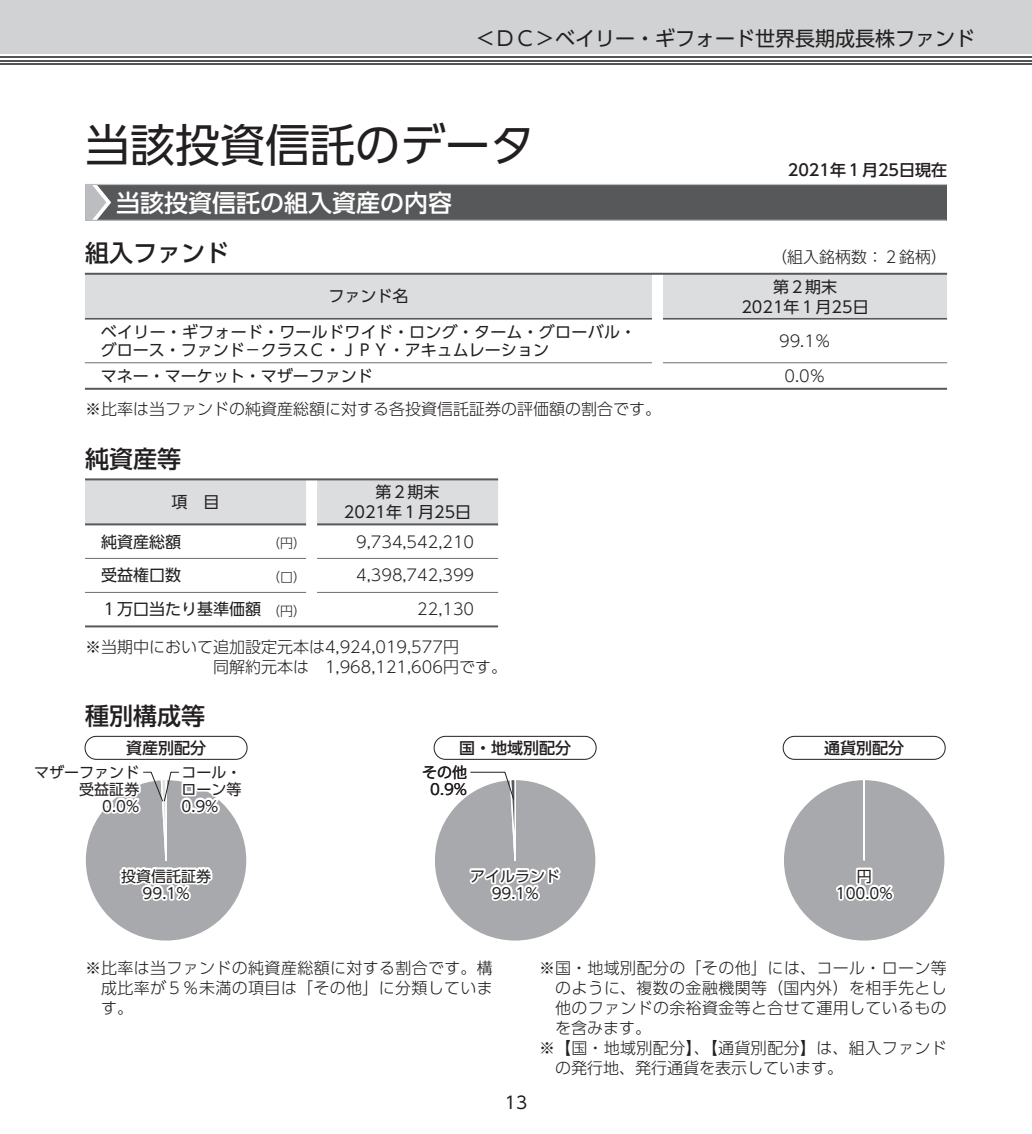
<style>
.page{position:relative;width:1032px;height:1134px;background:#fff}
.page>*{position:absolute;margin:0;border:0;box-sizing:border-box;transform-origin:0 0}
.t1{font:45px "UD Shin Go Pro Regular 90 msp RKSJ H";color:#231f20}
.t2{font:24px "UD Shin Go Pro Medium 90 msp RKSJ H";color:#231f20}
.t3{font:24px "UD Shin Go Pro Medium 90 msp RKSJ H";color:#fff}
.t4{font:20px "UD Shin Go Pro Regular 90 msp RKSJ H";color:#231f20}
.t5{font:17px "UD Shin Go Pro Regular 90 msp RKSJ H";color:#231f20}
.t6{font:16px/20px "UD Shin Go Pro Light 90 msp RKSJ H";color:#231f20;text-align:justify}
.t7{font:16px/20px "UD Shin Go Pro Regular 90 msp RKSJ H";color:#231f20;text-align:center}
.t8{font:16px "UD Shin Go Pro Light 90 msp RKSJ H";letter-spacing:.025em;color:#231f20}
.t9{font:16px "UD Shin Go Pro Medium 90 msp RKSJ H";color:#231f20}
.t10{font:16px "UD Shin Go Pro Light 90 msp RKSJ H";letter-spacing:.02em;color:#231f20}
.t11{font:15px/17px "UD Shin Go Pro Regular 90 msp RKSJ H";color:#231f20;text-align:center}
.t12{font:13px "UD Shin Go Pro Light 90 msp RKSJ H";color:#231f20}
.s1{font-family:"UD Shin Go Pro Light 90 msp RKSJ H";font-size:13px}
</style>
<div class="page">
<div style="left:0;top:0;width:1032px;height:54px;background:#d1d2d4"></div>
<hr style="left:0;top:63px;width:1032px;height:2px;background:#535355">
<hr style="left:0;top:60px;width:1032px;height:1px;background:#535355">
<hr style="left:0;top:56px;width:1032px;height:2px;background:#535355">
<div style="left:85px;top:184px;width:862px;height:36px;background:#57585a"></div>
<hr style="left:85px;top:220px;width:861px;height:1px;background:#bcbdc0">
<hr style="left:85px;top:184px;width:862px;height:1px;background:#bcbdc0">
<svg style="left:85px;top:185px;width:26px;height:35px"></svg>
<div style="left:85px;top:480px;width:413px;height:44px;background:#dcdddf"></div>
<hr style="left:85px;top:478px;width:413px;height:2px;background:#57585a">
<hr style="left:85px;top:523px;width:221px;height:2px;background:#57585a">
<hr style="left:85px;top:625px;width:413px;height:2px;background:#57585a">
<hr style="left:317px;top:523px;width:181px;height:2px;background:#57585a">
<hr style="left:85px;top:558px;width:221px;height:1px;background:#6c6d70">
<hr style="left:317px;top:558px;width:181px;height:1px;background:#6c6d70">
<hr style="left:85px;top:592px;width:221px;height:1px;background:#6c6d70">
<hr style="left:317px;top:592px;width:181px;height:1px;background:#6c6d70">
<div style="left:85px;top:779px;width:162px;height:162px;background:#a8a9ad;border-radius:80px"></div>
<svg style="left:85px;top:759px;width:161px;height:158px"></svg>
<div style="left:85px;top:736px;width:162px;height:24px;border:1px solid #231f20;border-radius:11px"></div>
<div style="left:434px;top:779px;width:162px;height:162px;background:#a8a9ad;border-radius:80px"></div>
<svg style="left:465px;top:771px;width:99px;height:130px"></svg>
<div style="left:434px;top:736px;width:162px;height:24px;border:1px solid #231f20;border-radius:11px"></div>
<div style="left:783px;top:779px;width:162px;height:162px;background:#a8a9ad;border-radius:50%"></div>
<svg style="left:836px;top:885px;width:10px;height:16px"></svg>
<div style="left:844px;top:885px;width:13px;height:16px;border:4px solid #fff;border-radius:50%"></div>
<div style="left:846px;top:886px;width:9px;height:14px;border:4px solid #fff;border-radius:50%"></div>
<svg style="left:854px;top:867px;width:40px;height:34px"></svg>
<div style="left:783px;top:736px;width:162px;height:24px;border:1px solid #231f20;border-radius:11px"></div>
<div style="left:85px;top:275px;width:862px;height:43px;background:#dcdddf"></div>
<hr style="left:85px;top:273px;width:862px;height:2px;background:#57585a">
<hr style="left:85px;top:388px;width:862px;height:2px;background:#57585a">
<hr style="left:85px;top:318px;width:567px;height:2px;background:#57585a">
<hr style="left:663px;top:318px;width:284px;height:2px;background:#57585a">
<hr style="left:85px;top:362px;width:567px;height:1px;background:#6c6d70">
<hr style="left:663px;top:362px;width:284px;height:1px;background:#6c6d70">
<p class="t4" style="left:475px;top:31px;width:501px">＜ＤＣ＞ベイリー・ギフォード世界長期成長株ファンド</p>
<h1 class="t1" style="left:85px;top:128px;width:452px">当該投資信託のデータ</h1>
<h2 class="t3" style="left:116px;top:193px;width:338px">当該投資信託の組入資産の内容</h2>
<p class="t9" style="left:788px;top:164px;width:161px">2021年１月25日現在</p>
<h2 class="t2" style="left:85px;top:244px;width:146px">組入ファンド</h2>
<p class="t6" style="left:771px;top:249px;width:177px">（組入銘柄数：２銘柄）</p>
<p class="t7" style="left:328px;top:289px;width:81px">ファンド名</p>
<p class="t7" style="left:741px;top:279px;width:129px">第２期末<br>2021年１月25日</p>
<p class="t7" style="left:101px;top:325px;width:536px;line-height:18px;text-align:left">ベイリー・ギフォード・ワールドワイド・ロング・ターム・グローバル・グロース・ファンド－クラスＣ・ＪＰＹ・アキュムレーション</p>
<p class="t6" style="left:779px;top:333px;width:53px">99.1％</p>
<p class="t7" style="left:101px;top:368px;width:273px">マネー・マーケット・マザーファンド</p>
<p class="t6" style="left:784px;top:368px;width:43px">0.0％</p>
<p class="t6" style="left:85px;top:401px;width:577px">※比率は当ファンドの純資産総額に対する各投資信託証券の評価額の割合です。</p>
<h2 class="t2" style="left:85px;top:449px;width:98px">純資産等</h2>
<p class="t7" style="left:172px;top:494px;width:49px">項　目</p>
<p class="t7" style="left:344px;top:484px;width:129px">第２期末<br>2021年１月25日</p>
<p class="t7" style="left:101px;top:534px;width:81px">純資産総額</p>
<p class="t12" style="left:267px;top:538px;width:40px">（円）</p>
<p class="t6" style="left:356px;top:534px;width:119px">9,734,542,210</p>
<p class="t7" style="left:101px;top:568px;width:81px">受益権口数</p>
<p class="t12" style="left:267px;top:572px;width:40px">（口）</p>
<p class="t6" style="left:356px;top:568px;width:119px">4,398,742,399</p>
<p class="t7" style="left:101px;top:601px;width:206px">１万口当たり基準価額<span class="s1">（円）</span></p>
<p class="t6" style="left:417px;top:601px;width:58px">22,130</p>
<p class="t6" style="left:213px;top:639px;width:295px;text-indent:-128px">※当期中において追加設定元本は4,924,019,577円<br>同解約元本は　1,968,121,606円です。</p>
<h2 class="t2" style="left:85px;top:707px;width:122px">種別構成等</h2>
<p class="t9" style="left:126px;top:742px;width:81px">資産別配分</p>
<p class="t9" style="left:459px;top:742px;width:113px">国・地域別配分</p>
<p class="t9" style="left:824px;top:742px;width:81px">通貨別配分</p>
<p class="t11" style="left:34px;top:765px;width:106px;text-align:right">マザーファンド受益証券<br>0.0%</p>
<p class="t11" style="left:181px;top:765px;width:61px;text-align:justify">コール・ローン等0.9%</p>
<p class="t11" style="left:422px;top:765px;width:46px">その他<br>0.9%</p>
<p class="t11" style="left:121px;top:869px;width:91px">投資信託証券<br>99.1%</p>
<p class="t11" style="left:470px;top:869px;width:91px">アイルランド<br>99.1%</p>
<p class="t11" style="left:836px;top:869px;width:58px">円<br>100.0%</p>
<p class="t6" style="left:101px;top:960px;width:393px;text-indent:-16px">※ 比率は当ファンドの純資産総額に対する割合です。構成比率が５％未満の項目は「その他」に分類しています。</p>
<p class="t8" style="left:539px;top:962px;width:409px">※ 国・地域別配分の「その他」には、コール・ローン等</p>
<p class="t8" style="left:555px;top:982px;width:393px">のように、複数の金融機関等（国内外）を相手先とし</p>
<p class="t10" style="left:555px;top:1002px;width:393px">他のファンドの余裕資金等と合せて運用しているもの</p>
<p class="t6" style="left:555px;top:1020px;width:97px">を含みます。</p>
<p class="t8" style="left:539px;top:1042px;width:409px">※ 【国・地域別配分】、【通貨別配分】は、組入ファンド</p>
<p class="t6" style="left:555px;top:1060px;width:289px">の発行地、発行通貨を表示しています。</p>
<p class="t5" style="left:505px;top:1096px;width:24px">13</p>
</div>
